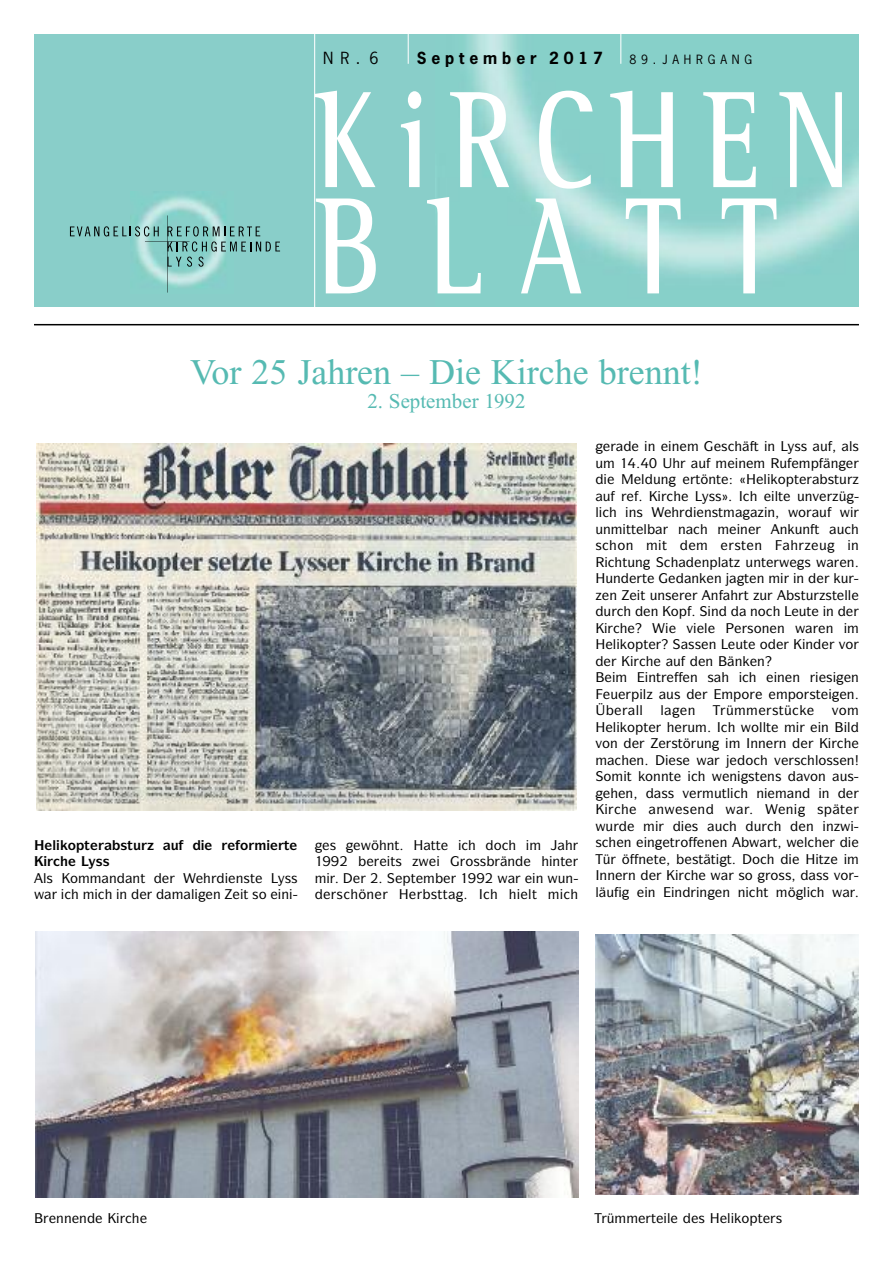
<style>
.page{position:relative;width:893px;height:1263px;background:#fff}
.page>*{position:absolute;margin:0;border:0;box-sizing:border-box;transform-origin:0 0}
.t1{font:700 141px/106.4px "Rotis Semi Serif";letter-spacing:.21em;color:#fff;scale:.75 1}
.t2{font:36px "Times New Roman";color:#56bab2}
.t3{font:21px "Times New Roman";color:#56bab2}
.t4{font:700 15.75px "News Gothic";letter-spacing:.31em;color:#000}
.t5{font:15.75px "News Gothic";color:#000}
.t6{font:500 13.5px "Symbol";color:#000}
.t7{font:700 13.5px "Symbol";color:#000}
.t8{font:12px "News Gothic";letter-spacing:.405em;color:#000}
</style>
<div class="page">
<div style="left:34px;top:34px;width:421px;height:272px;background:#89cec9"></div>
<hr style="left:314px;top:34px;width:1px;height:281px;background:#fff">
<hr style="left:408px;top:34px;width:1px;height:30px;background:#fff">
<img style="left:143px;top:196px;width:76px;height:19px">
<svg style="left:70px;top:215px;width:210px;height:78px"></svg>
<hr style="left:34px;top:324px;width:825px;height:1px;background:#000">
<img style="left:36px;top:443px;width:540px;height:367px">
<img style="left:36px;top:931px;width:542px;height:266px">
<img style="left:595px;top:934px;width:264px;height:261px">
<p class="t5" style="left:323px;top:49px;width:57px">NR. 6</p>
<p class="t4" style="left:417px;top:49px;width:188px">September 2017</p>
<p class="t8" style="left:629px;top:53px;width:124px">89. JAHRGANG</p>
<h1 class="t1" style="left:316px;top:101px;width:715px">KiRCHEN<br>BLATT</h1>
<h2 class="t2" style="left:190px;top:359px;width:514px">Vor 25 Jahren – Die Kirche brennt!</h2>
<h3 class="t3" style="left:367px;top:393px;width:160px">2. September 1992</h3>
<p class="t6" style="left:721px;top:442px;width:56px">▲ ▼■</p>
<p class="t6" style="left:794px;top:442px;width:35px">▲▲ ◆</p>
<p class="t6" style="left:595px;top:458px;width:55px">◆ ✔✔</p>
<p class="t6" style="left:831px;top:458px;width:9px">■</p>
<p class="t6" style="left:641px;top:475px;width:29px">● ◆■</p>
<p class="t6" style="left:695px;top:475px;width:27px">▼ ■▼</p>
<p class="t6" style="left:746px;top:475px;width:54px">★● □▼</p>
<p class="t6" style="left:828px;top:475px;width:21px">▲▼◆</p>
<p class="t6" style="left:775px;top:491px;width:46px">●▼ ◆■❖</p>
<p class="t6" style="left:595px;top:508px;width:49px">● ■▲</p>
<p class="t6" style="left:704px;top:508px;width:21px">■▲▼</p>
<p class="t6" style="left:767px;top:508px;width:61px">■ □◆</p>
<p class="t6" style="left:595px;top:524px;width:53px">◆■ ▼▼ ●</p>
<p class="t6" style="left:678px;top:524px;width:9px">■</p>
<p class="t6" style="left:740px;top:524px;width:81px">■ ■◆■▼</p>
<p class="t6" style="left:595px;top:541px;width:40px">▲ □■</p>
<p class="t6" style="left:734px;top:541px;width:29px">▲▼ ■</p>
<p class="t6" style="left:622px;top:557px;width:22px">▼◆■</p>
<p class="t6" style="left:702px;top:557px;width:66px">■●▼ ◆■▼</p>
<p class="t6" style="left:847px;top:557px;width:9px">■</p>
<p class="t6" style="left:595px;top:574px;width:27px">★◆■</p>
<p class="t6" style="left:797px;top:574px;width:9px">■</p>
<p class="t6" style="left:609px;top:590px;width:64px">■ ▼ ◆■▲</p>
<p class="t6" style="left:711px;top:590px;width:58px">■ ▼◆</p>
<p class="t6" style="left:794px;top:590px;width:59px">▲▼◆ ▲▼ ●●</p>
<p class="t6" style="left:711px;top:607px;width:56px">■ ■□</p>
<p class="t6" style="left:799px;top:607px;width:37px">◆▼ ■</p>
<p class="t6" style="left:747px;top:623px;width:39px">▲□■ ■</p>
<p class="t6" style="left:826px;top:623px;width:9px">■</p>
<p class="t6" style="left:595px;top:640px;width:54px">★● □▼</p>
<p class="t6" style="left:688px;top:640px;width:30px">▲▲ ■</p>
<p class="t6" style="left:735px;top:640px;width:34px">◆▼ □</p>
<p class="t6" style="left:805px;top:640px;width:49px">■ ❖□</p>
<p class="t6" style="left:796px;top:689px;width:26px">□ ▲▼</p>
<p class="t6" style="left:847px;top:689px;width:9px">■</p>
<p class="t7" style="left:34px;top:840px;width:57px">★● □▼</p>
<p class="t7" style="left:121px;top:840px;width:22px">▲▼◆</p>
<p class="t6" style="left:70px;top:873px;width:77px">□ ■■▼</p>
<p class="t6" style="left:236px;top:873px;width:21px">■▲▼</p>
<p class="t6" style="left:120px;top:889px;width:9px">■</p>
<p class="t6" style="left:243px;top:889px;width:47px">▼▲□ ■</p>
<p class="t6" style="left:387px;top:840px;width:56px">■▼ ★ ▼▼</p>
<p class="t6" style="left:399px;top:889px;width:51px">★ ▲▼▼</p>
<p class="t6" style="left:465px;top:856px;width:22px">□▲▲</p>
<p class="t6" style="left:508px;top:856px;width:9px">■</p>
<p class="t6" style="left:536px;top:873px;width:39px">■ ◆■</p>
<p class="t6" style="left:772px;top:706px;width:21px">▲▼✓</p>
<p class="t6" style="left:595px;top:722px;width:54px">★● □▼</p>
<p class="t6" style="left:751px;top:722px;width:21px">□●●▼</p>
<p class="t6" style="left:595px;top:739px;width:24px">❖□■</p>
<p class="t6" style="left:671px;top:739px;width:42px">▲▼ ◆■</p>
<p class="t6" style="left:750px;top:739px;width:38px">■■ ■</p>
<p class="t6" style="left:745px;top:755px;width:111px">□ ❖ ▲ ●□▲▲■</p>
<p class="t6" style="left:604px;top:772px;width:72px">□ ▼ □■■▼</p>
<p class="t6" style="left:729px;top:772px;width:53px">■ ▲▼ ■▲</p>
<p class="t6" style="left:803px;top:772px;width:52px">❖□■ ◆▲</p>
<p class="t6" style="left:626px;top:788px;width:65px">■ ▲▲❖</p>
<p class="t6" style="left:714px;top:788px;width:18px">◆▼●</p>
<p class="t6" style="left:822px;top:788px;width:9px">■</p>
<p class="t6" style="left:656px;top:805px;width:50px">■ ▲■</p>
<p class="t6" style="left:786px;top:805px;width:61px">■ ▲▼</p>
<p class="t6" style="left:595px;top:838px;width:134px">▲ ■■▼□■■</p>
<p class="t6" style="left:603px;top:854px;width:57px">✓ ■▼</p>
<p class="t6" style="left:692px;top:854px;width:41px">▲▼▼ ▼</p>
<p class="t6" style="left:600px;top:871px;width:38px">■■ ■</p>
<p class="t6" style="left:770px;top:871px;width:22px">□▲▲</p>
<p class="t6" style="left:816px;top:871px;width:34px">▲▲ ❖□</p>
<p class="t6" style="left:700px;top:887px;width:47px">■ ■■</p>
<p class="t6" style="left:803px;top:887px;width:5px">●</p>
<p class="t6" style="left:56px;top:1213px;width:32px">■■ ■</p>
<p class="t6" style="left:698px;top:1213px;width:85px">▲★● □▼ ▲</p>
</div>
